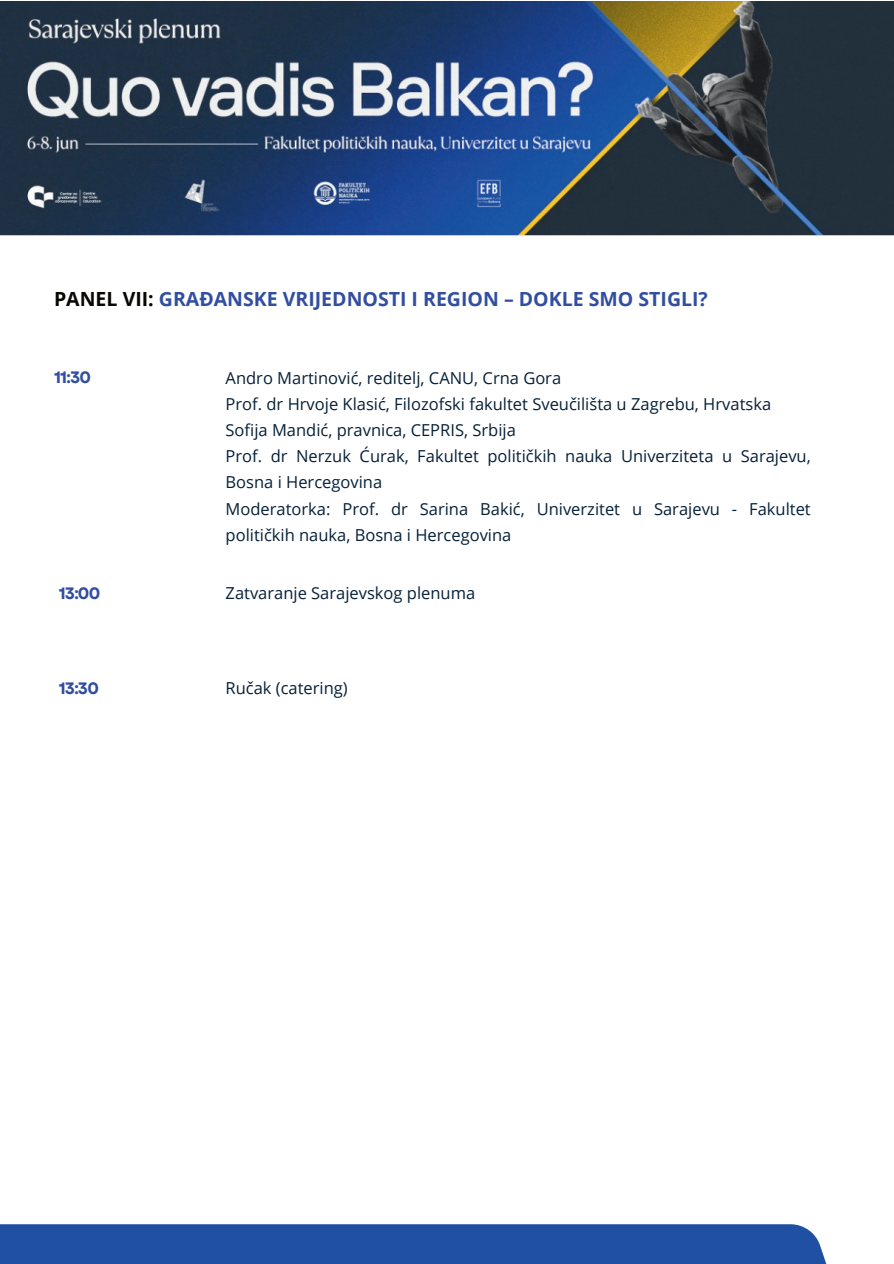
<style>
.page{position:relative;width:894px;height:1264px;background:#fff}
.page>*{position:absolute;margin:0;border:0;box-sizing:border-box;transform-origin:0 0}
.t1{font:700 19.5px "Open Sans";color:#324ea1}
.t2{font:16.5px/26.2px "Open Sans";color:#062038}
.t3{font:700 16.5px "Garet";letter-spacing:-.05em;color:#324ea1}
.s1{color:#080704}
</style>
<div class="page">
<div style="left:0;top:1224px;width:840px;height:39px;background:#2050a1"></div>
<img style="left:0;top:2px;width:893px;height:234px">
<p class="t1" style="left:54px;top:285px;width:655px"><span class="s1">PANEL VII:</span> GRAĐANSKE VRIJEDNOSTI I REGION – DOKLE SMO STIGLI?</p>
<p class="t3" style="left:54px;top:367px;width:39px">11:30</p>
<p class="t2" style="left:225px;top:364px;width:586px">Andro Martinović, reditelj, CANU, Crna Gora<br>Prof. dr Hrvoje Klasić, Filozofski fakultet Sveučilišta u Zagrebu, Hrvatska Sofija Mandić, pravnica, CEPRIS, Srbija<br>Prof. dr Nerzuk Ćurak, Fakultet političkih nauka Univerziteta u Sarajevu, Bosna i Hercegovina<br>Moderatorka: Prof. dr Sarina Bakić, Univerzitet u Sarajevu - Fakultet političkih nauka, Bosna i Hercegovina</p>
<p class="t3" style="left:59px;top:582px;width:43px">13:00</p>
<p class="t2" style="left:225px;top:579px;width:251px">Zatvaranje Sarajevskog plenuma</p>
<p class="t3" style="left:59px;top:678px;width:42px">13:30</p>
<p class="t2" style="left:225px;top:674px;width:124px">Ručak (catering)</p>
</div>
